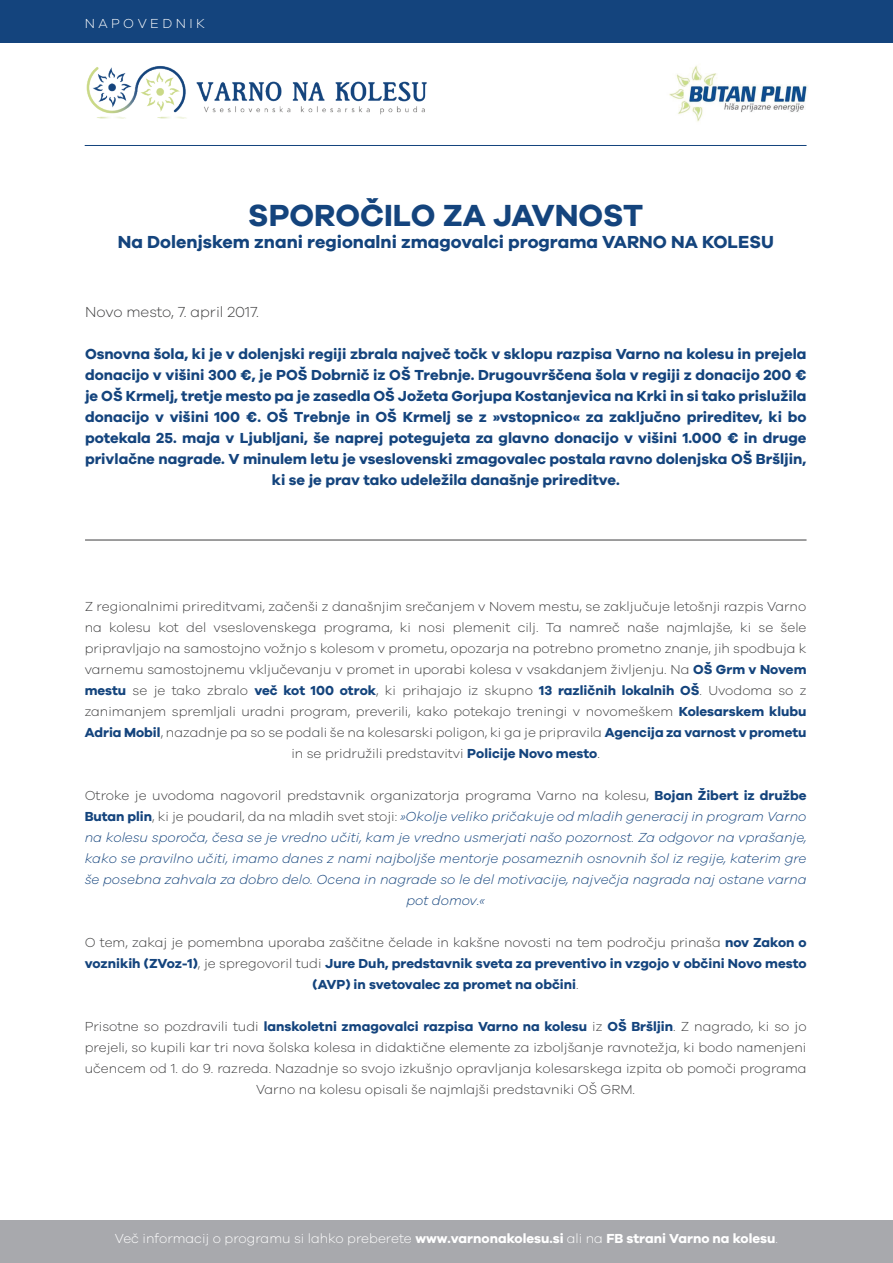
<style>
.page{position:relative;width:893px;height:1263px;background:#fff}
.page>*{position:absolute;margin:0;border:0;box-sizing:border-box;transform-origin:0 0}
.t1{font:700 31.5px "Galano Grotesque";color:#14447d}
.t2{font:700 18px "Galano Grotesque";color:#14447d}
.t3{font:700 15px/21px "Galano Grotesque";color:#14447d;text-align:center}
.t4{font:300 15px "Galano Grotesque";color:#3e3e3f}
.t5{font:300 13.5px/21px "Galano Grotesque";color:#3e3e3f;text-align:center}
.t6{font:italic 300 13.5px/21px "Galano Grotesque";color:#14447d;text-align:center}
.t7{font:700 13.5px/21px "Galano Grotesque";color:#14447d;text-align:center}
.t8{font:300 13.5px "Galano Grotesque";color:#fff}
.s1{font-weight:700;color:#14447d}
.s2{font-style:normal;color:#3e3e3f}
.s3{font-weight:700;font-style:normal}
.s4{font-weight:300;color:#3e3e3f}
.s5{font-weight:700}
</style>
<div class="page">
<img style="left:86px;top:66px;width:341px;height:53px">
<img style="left:669px;top:65px;width:139px;height:81px">
<div style="left:0;top:0;width:893px;height:43px;background:#14447d"></div>
<div style="left:0;top:1220px;width:893px;height:43px;background:#a8a9ad"></div>
<hr style="left:85px;top:145px;width:721px;height:1px;background:#14447d">
<hr style="left:85px;top:540px;width:721px;height:1px;background:#3e3e3f">
<p class="t8" style="left:85px;top:15px;width:122px">N A P O V E D N I K</p>
<h1 class="t1" style="left:248px;top:196px;width:396px">SPOROČILO ZA JAVNOST</h1>
<h2 class="t2" style="left:118px;top:230px;width:658px">Na Dolenjskem znani regionalni zmagovalci programa VARNO NA KOLESU</h2>
<p class="t4" style="left:85px;top:303px;width:175px">Novo mesto, 7. april 2017.</p>
<p class="t3" style="left:85px;top:343px;width:723px">Osnovna šola, ki je v dolenjski regiji zbrala največ točk v sklopu razpisa Varno na kolesu in prejela donacijo v višini 300 €, je POŠ Dobrnič iz OŠ Trebnje. Drugouvrščena šola v regiji z donacijo 200 € je OŠ Krmelj, tretje mesto pa je zasedla OŠ Jožeta Gorjupa Kostanjevica na Krki in si tako prislužila donacijo v višini 100 €. OŠ Trebnje in OŠ Krmelj se z »vstopnico« za zaključno prireditev, ki bo potekala 25. maja v Ljubljani, še naprej potegujeta za glavno donacijo v višini 1.000 € in druge privlačne nagrade. V minulem letu je vseslovenski zmagovalec postala ravno dolenjska OŠ Bršljin, ki se je prav tako udeležila današnje prireditve.</p>
<p class="t5" style="left:85px;top:596px;width:723px">Z regionalnimi prireditvami, začenši z današnjim srečanjem v Novem mestu, se zaključuje letošnji razpis Varno na kolesu kot del vseslovenskega programa, ki nosi plemenit cilj. Ta namreč naše najmlajše, ki se šele pripravljajo na samostojno vožnjo s kolesom v prometu, opozarja na potrebno prometno znanje, jih spodbuja k varnemu samostojnemu vključevanju v promet in uporabi kolesa v vsakdanjem življenju. Na <span class="s1">OŠ Grm v Novem mestu</span> se je tako zbralo <span class="s1">več kot 100 otrok</span>, ki prihajajo iz skupno <span class="s1">13 različnih lokalnih OŠ</span>. Uvodoma so z zanimanjem spremljali uradni program, preverili, kako potekajo treningi v novomeškem <span class="s1">Kolesarskem klubu Adria Mobil</span>, nazadnje pa so se podali še na kolesarski poligon, ki ga je pripravila <span class="s1">Agencija za varnost v prometu </span>in se pridružili predstavitvi <span class="s1">Policije Novo mesto</span>.</p>
<p class="t6" style="left:85px;top:785px;width:723px"><span class="s2">Otroke je uvodoma nagovoril predstavnik organizatorja programa Varno na kolesu,</span> <span class="s3">Bojan Žibert iz družbe Butan plin</span><span class="s2">, ki je poudaril, da na mladih svet stoji:</span> »Okolje veliko pričakuje od mladih generacij in program Varno na kolesu sporoča, česa se je vredno učiti, kam je vredno usmerjati našo pozornost. Za odgovor na vprašanje, kako se pravilno učiti, imamo danes z nami najboljše mentorje posameznih osnovnih šol iz regije, katerim gre še posebna zahvala za dobro delo. Ocena in nagrade so le del motivacije, največja nagrada naj ostane varna pot domov.«</p>
<p class="t7" style="left:85px;top:932px;width:723px"><span class="s4">O tem, zakaj je pomembna uporaba zaščitne čelade in kakšne novosti na tem področju prinaša</span> nov Zakon o voznikih (ZVoz-1)<span class="s4">, je spregovoril tudi</span> Jure Duh, predstavnik sveta za preventivo in vzgojo v občini Novo mesto (AVP) in svetovalec za promet na občini<span class="s4">.</span></p>
<p class="t5" style="left:85px;top:1016px;width:723px">Prisotne so pozdravili tudi <span class="s1">lanskoletni zmagovalci razpisa Varno na kolesu</span> iz <span class="s1">OŠ Bršljin</span>. Z nagrado, ki so jo prejeli, so kupili kar tri nova šolska kolesa in didaktične elemente za izboljšanje ravnotežja, ki bodo namenjeni učencem od 1. do 9. razreda. Nazadnje so svojo izkušnjo opravljanja kolesarskega izpita ob pomoči programa Varno na kolesu opisali še najmlajši predstavniki OŠ GRM.</p>
<p class="t8" style="left:115px;top:1230px;width:665px">Več informacij o programu si lahko preberete <span class="s5">www.varnonakolesu.si</span> ali na <span class="s5">FB strani Varno na kolesu</span>.</p>
</div>
